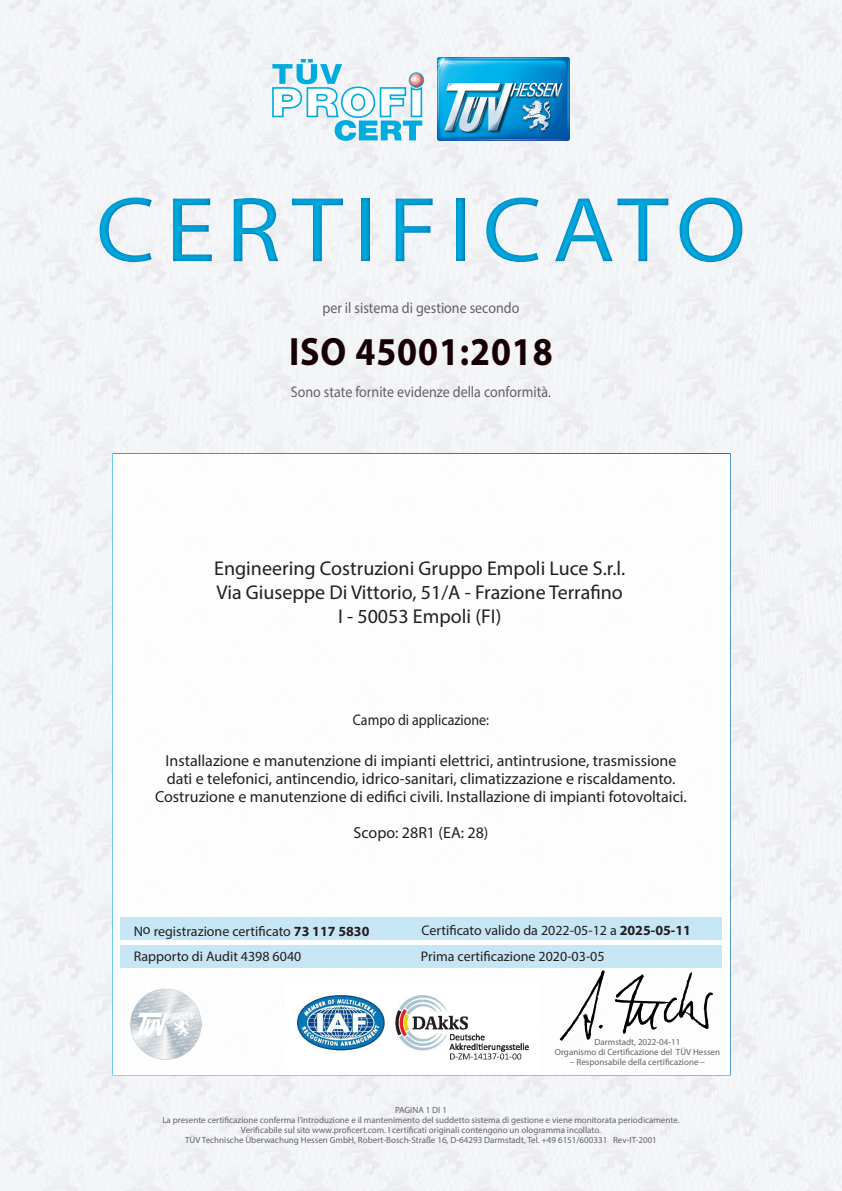
<style>
.page{position:relative;width:842px;height:1191px;background:#f3f4f7}
.page>*{position:absolute;margin:0;border:0;box-sizing:border-box;transform-origin:0 0}
.t1{font:93px "Myriad Pro";letter-spacing:.1em;color:#00acdd;scale:1.1 1}
.t2{font:700 39.6px "Myriad Pro";letter-spacing:.025em;color:#170003;scale:.91 1}
.t3{font:20px "Myriad Pro";color:#231f20}
.t4{font:16px "Myriad Pro";color:#231f20}
.t5{font:15.4px "Myriad Pro";color:#636366;scale:.91 1}
.t6{font:15.4px "Myriad Pro";color:#231f20;scale:.91 1}
.t7{font:14px "Myriad Pro";color:#231f20}
.t8{font:9px/10px "Myriad Pro";color:#636366;text-align:center}
.s1{font-weight:700}
</style>
<div class="page">
<img style="left:437px;top:57px;width:132px;height:83px">
<svg style="left:272px;top:59px;width:152px;height:82px"></svg>
<div style="left:112px;top:453px;width:619px;height:622px;background:#fff;border:2px solid #fff"></div>
<div style="left:120px;top:945px;width:602px;height:23px;background:#c1e4f4"></div>
<div style="left:121px;top:917px;width:601px;height:22px;background:#c1e4f4"></div>
<img style="left:296px;top:995px;width:233px;height:65px">
<div style="left:0;top:172px;width:842px;height:114px;background:#006bb6;opacity:.75"></div>
<img style="left:130px;top:988px;width:71px;height:71px">
<svg style="left:560px;top:970px;width:45px;height:70px"></svg>
<svg style="left:615px;top:972px;width:98px;height:61px"></svg>
<h1 class="t1" style="left:96px;top:173px;width:593px">CERTIFICATO</h1>
<p class="t5" style="left:322px;top:298px;width:218px">per il sistema di gestione secondo</p>
<p class="t2" style="left:289px;top:326px;width:291px">ISO 45001:2018</p>
<p class="t5" style="left:291px;top:382px;width:287px">Sono state fornite evidenze della conformità.</p>
<p class="t3" style="left:214px;top:556px;width:412px">Engineering Costruzioni Gruppo Empoli Luce S.r.l.</p>
<p class="t3" style="left:216px;top:580px;width:408px">Via Giuseppe Di Vittorio, 51/A - Frazione Terrafino</p>
<p class="t3" style="left:338px;top:604px;width:165px">I - 50053 Empoli (FI)</p>
<p class="t6" style="left:353px;top:710px;width:151px">Campo di applicazione:</p>
<p class="t4" style="left:166px;top:750px;width:512px">Installazione e manutenzione di impianti elettrici, antintrusione, trasmissione</p>
<p class="t4" style="left:167px;top:768px;width:510px">dati e telefonici, antincendio, idrico-sanitari, climatizzazione e riscaldamento.</p>
<p class="t4" style="left:155px;top:786px;width:533px">Costruzione e manutenzione di edifici civili. Installazione di impianti fotovoltaici.</p>
<p class="t4" style="left:353px;top:822px;width:136px">Scopo: 28R1 (EA: 28)</p>
<p class="t7" style="left:422px;top:921px;width:271px">Certificato valido da 2022-05-12 a <span class="s1">2025-05-11</span></p>
<p class="t7" style="left:134px;top:922px;width:237px">No registrazione certificato <span class="s1">73 117 5830</span></p>
<p class="t7" style="left:134px;top:947px;width:169px">Rapporto di Audit 4398 6040</p>
<p class="t7" style="left:421px;top:947px;width:185px">Prima certificazione 2020-03-05</p>
<p class="t8" style="left:555px;top:1037px;width:167px">Darmstadt, 2022-04-11<br>Organismo di Certificazione del TÜV Hessen</p>
<p class="t8" style="left:570px;top:1057px;width:136px">– Responsabile della certificazione –</p>
<p class="t8" style="left:395px;top:1105px;width:53px">PAGINA 1 DI 1</p>
<p class="t8" style="left:162px;top:1115px;width:519px">La presente certificazione conferma l’introduzione e il mantenimento del suddetto sistema di gestione e viene monitorata periodicamente.</p>
<p class="t8" style="left:241px;top:1125px;width:361px">Verificabile sul sito www.proficert.com. I certificati originali contengono un ologramma incollato.</p>
<p class="t8" style="left:185px;top:1135px;width:473px">TÜV Technische Überwachung Hessen GmbH, Robert-Bosch-Straße 16, D-64293 Darmstadt, Tel. +49 6151/600331 Rev-IT-2001</p>
</div>
